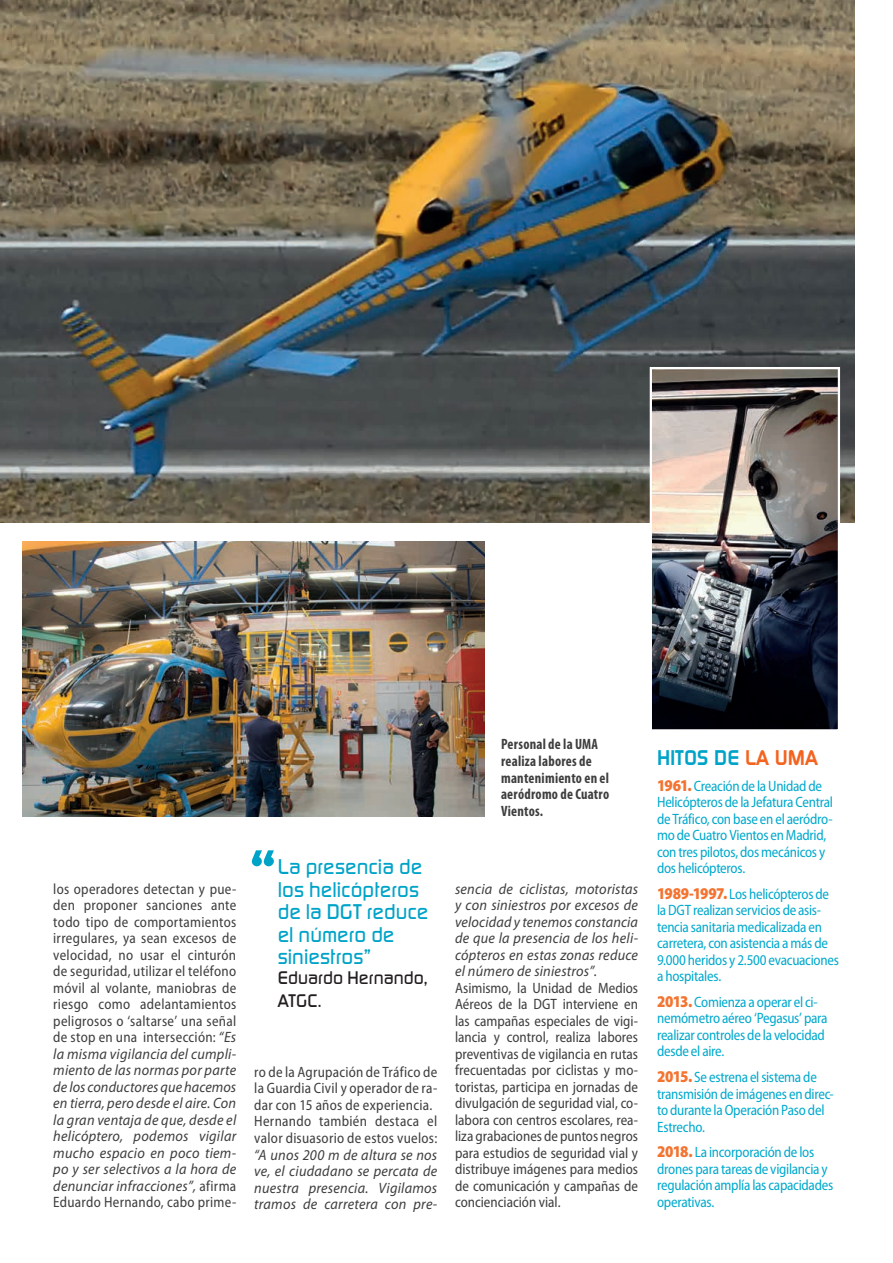
<style>
.page{position:relative;width:893px;height:1263px;background:#fff}
.page>*{position:absolute;margin:0;border:0;box-sizing:border-box;transform-origin:0 0}
.t1{font:700 72px "Modaerne";color:#00a3c8}
.entradilla_SP{font:21px/22.5px "Modaerne";letter-spacing:.005em;color:#00a3c8}
.t2{font:700 21px "Modaerne";letter-spacing:.005em;color:#00a3c8}
.entradilla_SP-2{font:18px/22.5px "Modaerne";color:#231f20}
.CAPI_SP{font:semi-condensed 15px/16.5px "Myriad Pro";letter-spacing:.02em;color:#3e3e3f;text-align:justify;scale:.95 1}
.Parrafo_con_BOLO{font:semi-condensed 15px/16.5px "Myriad Pro";letter-spacing:-.02em;color:#00a9cd;scale:.95 1}
.CAPI_SP-2{font:italic 15px/16.5px "Myriad Pro";letter-spacing:.015em;color:#3e3e3f;text-align:justify;scale:.95 1}
.Parrafo_con_BOLO-2{font:700 condensed 15px/16.5px "Myriad Pro";letter-spacing:.015em;color:#3e3e3f;scale:.95 1}
.s1{font-style:italic;font-stretch:normal}
.s2{font-style:normal;font-stretch:semi-condensed}
.s3{font-stretch:semi-condensed}
.s4{color:#f36421}
.s5{font-weight:900;font-size:16.5px;color:#f37431}
</style>
<div class="page">
<img style="left:0;top:0;width:854px;height:522px">
<img style="left:22px;top:541px;width:462px;height:275px">
<img style="left:652px;top:370px;width:184px;height:358px">
<div style="left:649px;top:367px;width:190px;height:364px;border:2px solid #fff"></div>
<p class="CAPI_SP" style="left:53px;top:880px;width:194px">los operadores detectan y pue&shy;den proponer sanciones ante todo tipo de comportamientos irregulares, ya sean excesos de velocidad, no usar el cinturón de seguridad, utilizar el teléfono móvil al volante, maniobras de riesgo como adelantamientos peligrosos o ‘saltarse’ una señal de stop en una intersección: <span class="s1">“Es la misma vigilancia del cumpli&shy;miento de las normas por parte de los conductores que hacemos en tierra, pero desde el aire. Con la gran ventaja de que, desde el helicóptero, podemos vigilar mucho espacio en poco tiem&shy;po y ser selectivos a la hora de denunciar infracciones”,</span> afirma Eduardo Hernando, cabo prime-</p>
<p class="t1" style="left:250px;top:836px;width:27px">“</p>
<p class="entradilla_SP" style="left:277px;top:855px;width:152px">La presencia de los helicópteros de la DGT reduce el número de siniestros”</p>
<p class="entradilla_SP-2" style="left:277px;top:966px;width:151px">Eduardo Hernando,<br>ATGC.</p>
<p class="CAPI_SP" style="left:254px;top:1063px;width:194px">ro de la Agrupación de Tráfico de la Guardia Civil y operador de ra&shy;dar con 15 años de experiencia.</p>
<p class="CAPI_SP-2" style="left:254px;top:1112px;width:194px"><span class="s2">Hernando también destaca el valor disuasorio de estos vuelos: </span><span class="s3">“</span>A unos 200 m de altura se nos ve, el ciudadano se percata de nuestra presencia. Vigilamos tramos de carretera con pre-</p>
<p class="Parrafo_con_BOLO-2" style="left:501px;top:735px;width:115px">Personal de la UMA realiza labores de mantenimiento en el aeródromo de Cuatro<br>Vientos.</p>
<p class="CAPI_SP-2" style="left:455px;top:880px;width:194px">sencia de ciclistas, motoristas y con siniestros por excesos de velocidad y tenemos constancia de que la presencia de los heli&shy;cópteros en estas zonas reduce el número de siniestros”.</p>
<p class="CAPI_SP" style="left:455px;top:979px;width:194px">Asimismo, la Unidad de Medios Aéreos de la DGT interviene en las campañas especiales de vigi&shy;lancia y control, realiza labores preventivas de vigilancia en rutas frecuentadas por ciclistas y mo&shy;toristas, participa en jornadas de divulgación de seguridad vial, co&shy;labora con centros escolares, rea&shy;liza grabaciones de puntos negros para estudios de seguridad vial y distribuye imágenes para medios de comunicación y campañas de concienciación vial.</p>
<p class="t2" style="left:657px;top:745px;width:162px">HITOS DE <span class="s4">LA UMA</span></p>
<p class="Parrafo_con_BOLO" style="left:657px;top:777px;width:187px"><span class="s5">1961.</span> Creación de la Unidad de<br>Helicópteros de la Jefatura Central de Tráfico, con base en el aeródro&shy;mo de Cuatro Vientos en Madrid, con tres pilotos, dos mecánicos y dos helicópteros.</p>
<p class="Parrafo_con_BOLO" style="left:657px;top:885px;width:193px"><span class="s5">1989-1997.</span> Los helicópteros de la DGT realizan servicios de asis&shy;tencia sanitaria medicalizada en carretera, con asistencia a más de<br>9.000 heridos y 2.500 evacuaciones a hospitales.</p>
<p class="Parrafo_con_BOLO" style="left:657px;top:993px;width:181px"><span class="s5">2013.</span> Comienza a operar el ci&shy;nemómetro aéreo ‘Pegasus’ para realizar controles de la velocidad desde el aire.</p>
<p class="Parrafo_con_BOLO" style="left:657px;top:1068px;width:187px"><span class="s5">2015.</span> Se estrena el sistema de transmisión de imágenes en direc&shy;to durante la Operación Paso del<br>Estrecho.</p>
<p class="Parrafo_con_BOLO" style="left:657px;top:1143px;width:187px"><span class="s5">2018.</span> La incorporación de los drones para tareas de vigilancia y regulación amplía las capacidades operativas.</p>
</div>
